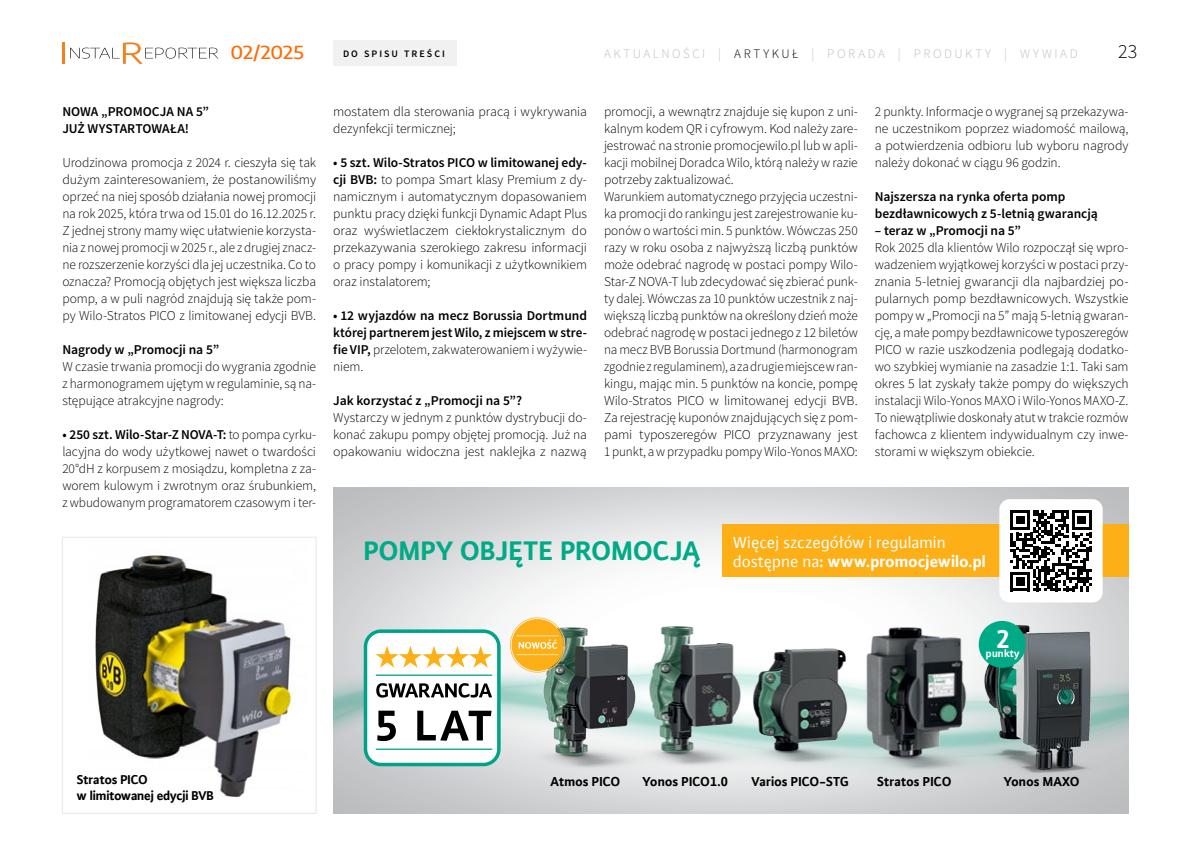
<style>
.page{position:relative;width:1191px;height:842px;background:#fff}
.page>*{position:absolute;margin:0;border:0;box-sizing:border-box;transform-origin:0 0}
.t1{font:700 28.3px "WILO Plus FM";letter-spacing:.005em;color:#00aa87}
.t2{font:700 26.9px "WILO Plus FM";color:#fff}
.t3{font:300 20px "Source Sans Pro";color:#000}
.t4{font:500 18px "Encode Sans";letter-spacing:-.01em;color:#ff6a00;scale:1.11 1}
.t5{font:17.1px/19.1px "WILO Plus FM";letter-spacing:-.01em;color:#fff}
.t6{font:700 13.7px "WILO Plus FM";color:#000}
.t7{font:300 13.5px/17px "Source Sans Pro";letter-spacing:-.01em;color:#000;text-align:justify}
.t8{font:600 13.5px/17px "Source Sans Pro";letter-spacing:-.005em;color:#000}
.t9{font:700 13.5px/16.2px "WILO Plus FM";letter-spacing:-.025em;color:#000}
.t10{font:300 13px "Source Sans Pro";letter-spacing:.195em;color:#bcbec0}
.t11{font:700 11.1px "WILO Plus FM";color:#fff}
.t12{font:600 9.9px "Source Sans Pro";letter-spacing:.205em;color:#000}
.s1{color:#000}
.s2{font-weight:600}
.s3{font-weight:300}
.s4{font-weight:700}
</style>
<div class="page">
<hr style="left:62px;top:43px;width:3px;height:21px;background:#f58020">
<svg style="left:70px;top:42px;width:148px;height:22px"></svg>
<div style="left:333px;top:41px;width:123px;height:25px;background:#f1f1f2"></div>
<img style="left:333px;top:488px;width:795px;height:99px">
<img style="left:333px;top:587px;width:795px;height:226px">
<img style="left:480px;top:584px;width:221px;height:205px">
<svg style="left:510px;top:617px;width:33px;height:56px"></svg>
<hr style="left:516px;top:636px;width:43px;height:1px;background:#fff">
<hr style="left:516px;top:654px;width:43px;height:1px;background:#fff">
<img style="left:771px;top:592px;width:193px;height:203px">
<img style="left:827px;top:623px;width:76px;height:151px">
<img style="left:543px;top:580px;width:284px;height:200px">
<img style="left:964px;top:591px;width:146px;height:207px">
<div style="left:978px;top:621px;width:47px;height:47px;background:#00aa87;border-radius:50%"></div>
<div style="left:365px;top:631px;width:134px;height:133px;background:#fff;border-radius:16px"></div>
<svg style="left:375px;top:646px;width:117px;height:22px"></svg>
<svg style="left:376px;top:674px;width:116px;height:2px"></svg>
<svg style="left:376px;top:748px;width:116px;height:2px"></svg>
<svg style="left:377px;top:711px;width:19px;height:30px"></svg>
<svg style="left:417px;top:711px;width:74px;height:30px"></svg>
<svg style="left:376px;top:683px;width:116px;height:15px"></svg>
<div style="left:364px;top:629px;width:136px;height:137px;border:3px solid #00a389;border-radius:16px"></div>
<div style="left:722px;top:525px;width:406px;height:52px;background:#fcaf17"></div>
<div style="left:999px;top:499px;width:103px;height:103px;background:#fff;border-radius:10px"></div>
<svg style="left:1010px;top:510px;width:81px;height:81px"></svg>
<img style="left:95px;top:555px;width:198px;height:243px">
<div style="left:62px;top:537px;width:254px;height:276px;border:1px solid #e6e7e8"></div>
<h3 class="t4" style="left:230px;top:40px;width:68px">02/2025</h3>
<p class="t12" style="left:343px;top:47px;width:103px">do spisu treści</p>
<p class="t10" style="left:604px;top:46px;width:459px">AKTUALNOŚCI | <span class="s1">ARTYKUŁ</span> | PORADa | PRODUKTY | wywiad</p>
<h3 class="t3" style="left:1118px;top:39px;width:21px">23</h3>
<p class="t8" style="left:62px;top:104px;width:148px">Nowa „Promocja na 5” już wystartowała!</p>
<p class="t7" style="left:62px;top:154px;width:255px">Urodzinowa promocja z 2024 r. cieszyła się tak dużym zainteresowaniem, że postanowiliśmy oprzeć na niej sposób działania nowej promocji na rok 2025, która trwa od 15.01 do 16.12.2025 r.<br>Z jednej strony mamy więc ułatwienie korzysta&shy;nia z nowej promocji w 2025 r., ale z drugiej znacz&shy;ne rozszerzenie korzyści dla jej uczestnika. Co to oznacza? Promocją objętych jest większa liczba pomp, a w puli nagród znajdują się także pom&shy;py Wilo-Stratos PICO z limitowanej edycji BVB.</p>
<p class="t8" style="left:62px;top:342px;width:158px">Nagrody w „Promocji na 5”</p>
<p class="t7" style="left:62px;top:358px;width:255px">W czasie trwania promocji do wygrania zgodnie z harmonogramem ujętym w regulaminie, są na&shy;stępujące atrakcyjne nagrody:</p>
<p class="t7" style="left:62px;top:426px;width:255px"><span class="s2">• 250 szt. Wilo-Star-Z NOVA-T:</span> to pompa cyrku&shy;lacyjna do wody użytkowej nawet o twardości 20°dH z korpusem z mosiądzu, kompletna z za&shy;worem kulowym i zwrotnym oraz śrubunkiem, z wbudowanym programatorem czasowym i ter-</p>
<p class="t7" style="left:333px;top:103px;width:255px">mostatem dla sterowania pracą i wykrywania dezynfekcji termicznej;</p>
<p class="t7" style="left:333px;top:154px;width:255px"><span class="s2">• 5 szt. Wilo-Stratos PICO w limitowanej edy&shy;cji BVB:</span> to pompa Smart klasy Premium z dy&shy;namicznym i automatycznym dopasowaniem punktu pracy dzięki funkcji Dynamic Adapt Plus oraz wyświetlaczem ciekłokrystalicznym do przekazywania szerokiego zakresu informacji o pracy pompy i komunikacji z użytkownikiem oraz instalatorem;</p>
<p class="t8" style="left:333px;top:308px;width:255px;text-align:justify">• 12 wyjazdów na mecz Borussia Dortmund której partnerem jest Wilo, z miejscem w stre&shy;fie VIP, <span class="s3">przelotem, zakwaterowaniem i wyżywie&shy;niem.</span></p>
<p class="t8" style="left:333px;top:393px;width:190px">Jak korzystać z „Promocji na 5”?</p>
<p class="t7" style="left:333px;top:409px;width:255px">Wystarczy w jednym z punktów dystrybucji do&shy;konać zakupu pompy objętej promocją. Już na opakowaniu widoczna jest naklejka z nazwą</p>
<p class="t7" style="left:604px;top:103px;width:255px;text-align:left">promocji, a wewnątrz znajduje się kupon z uni&shy;kalnym kodem QR i cyfrowym. Kod należy zare&shy;jestrować na stronie promocjewilo.pl lub w apli&shy;kacji mobilnej Doradca Wilo, którą należy w razie potrzeby zaktualizować.<br>Warunkiem automatycznego przyjęcia uczestni&shy;ka promocji do rankingu jest zarejestrowanie ku&shy;ponów o wartości min. 5 punktów. Wówczas 250 razy w roku osoba z najwyższą liczbą punktów może odebrać nagrodę w postaci pompy Wilo-Star-Z NOVA-T lub zdecydować się zbierać punk&shy;ty dalej. Wówczas za 10 punktów uczestnik z naj&shy;większą liczbą punktów na określony dzień może odebrać nagrodę w postaci jednego z 12 biletów na mecz BVB Borussia Dortmund (harmonogram zgodnie z regulaminem), a za drugie miejsce w ran&shy;kingu, mając min. 5 punktów na koncie, pompę Wilo-Stratos PICO w limitowanej edycji BVB.<br>Za rejestrację kuponów znajdujących się z pom&shy;pami typoszeregów PICO przyznawany jest 1 punkt, a w przypadku pompy Wilo-Yonos MAXO:</p>
<p class="t7" style="left:874px;top:103px;width:255px">2 punkty. Informacje o wygranej są przekazywa&shy;ne uczestnikom poprzez wiadomość mailową, a potwierdzenia odbioru lub wyboru nagrody należy dokonać w ciągu 96 godzin.</p>
<p class="t8" style="left:874px;top:189px;width:225px">Najszersza na rynka oferta pomp bezdławnicowych z 5-letnią gwarancją</p>
<p class="t8" style="left:874px;top:223px;width:148px">– teraz w „Promocji na 5”</p>
<p class="t7" style="left:874px;top:239px;width:255px">Rok 2025 dla klientów Wilo rozpoczął się wpro&shy;wadzeniem wyjątkowej korzyści w postaci przy&shy;znania 5-letniej gwarancji dla najbardziej po&shy;pularnych pomp bezdławnicowych. Wszystkie pompy w „Promocji na 5” mają 5-letnią gwaran&shy;cję, a małe pompy bezdławnicowe typoszeregów PICO w razie uszkodzenia podlegają dodatko&shy;wo szybkiej wymianie na zasadzie 1:1. Taki sam okres 5 lat zyskały także pompy do większych instalacji Wilo-Yonos MAXO i Wilo-Yonos MAXO-Z.<br>To niewątpliwie doskonały atut w trakcie rozmów fachowca z klientem indywidualnym czy inwe&shy;storami w większym obiekcie.</p>
<h1 class="t1" style="left:364px;top:531px;width:338px">POMPY OBJĘTE PROMOCJĄ</h1>
<p class="t5" style="left:733px;top:532px;width:254px">Więcej szczegółów i regulamin dostępne na<span class="s4">: www.promocjewilo.pl</span></p>
<h2 class="t2" style="left:995px;top:620px;width:16px">2</h2>
<p class="t11" style="left:986px;top:646px;width:35px">punkty</p>
<p class="t9" style="left:77px;top:770px;width:138px">Stratos PICO<br>w limitowanej edycji BVB</p>
<p class="t6" style="left:550px;top:772px;width:71px">Atmos PICO</p>
<p class="t6" style="left:642px;top:772px;width:87px">Yonos PICO1.0</p>
<p class="t6" style="left:751px;top:772px;width:99px">Varios PICO-STG</p>
<p class="t6" style="left:877px;top:772px;width:76px">Stratos PICO</p>
<p class="t6" style="left:1003px;top:772px;width:77px">Yonos MAXO</p>
</div>
